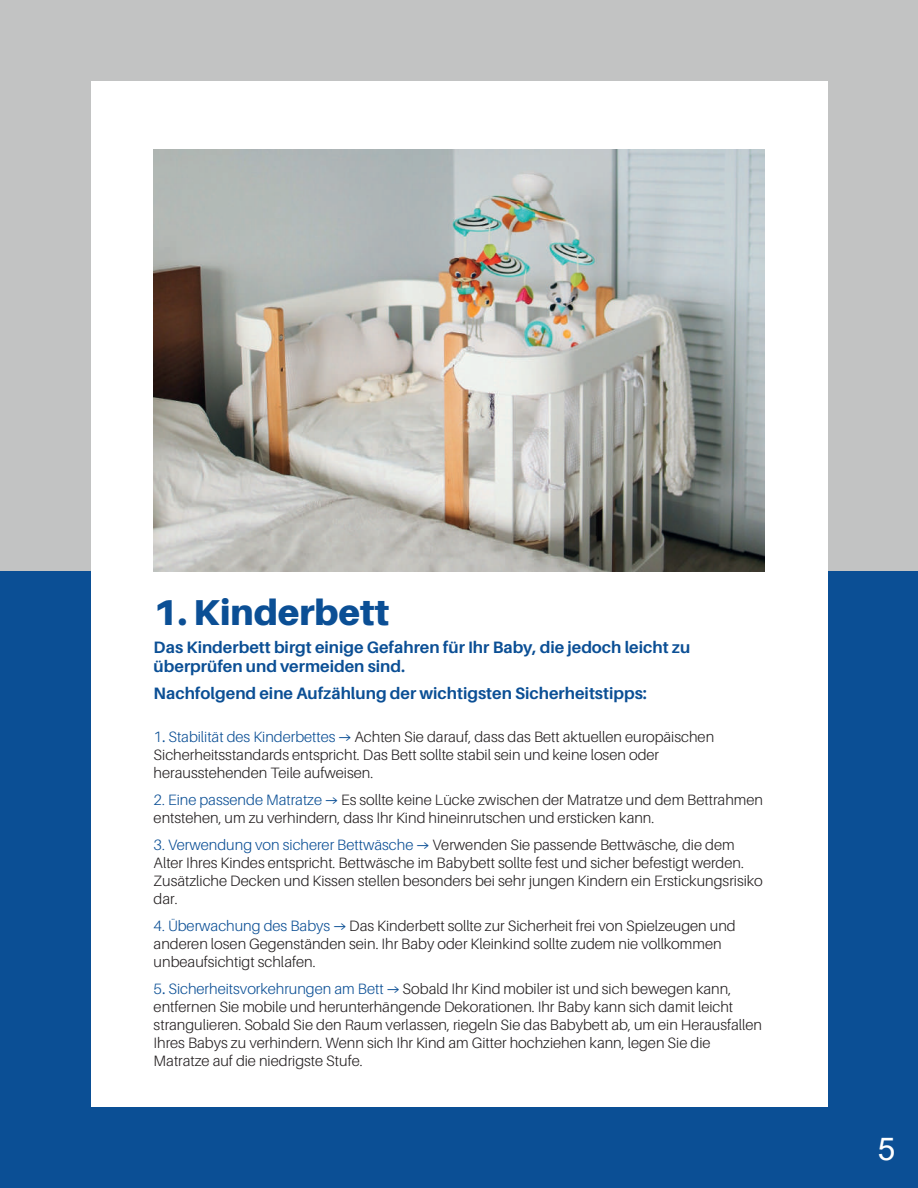
<style>
.page{position:relative;width:918px;height:1188px;background:#c2c3c3}
.page>*{position:absolute;margin:0;border:0;box-sizing:border-box;transform-origin:0 0}
.t1{font:900 36px "Aileron";color:#0b4f95}
.t2{font:31.5px "Arial";color:#fff}
.t3{font:700 16.5px/19.5px "Aileron";color:#0b4f95}
.t4{font:300 15px/18px "Aileron";color:#231f20}
.s1{color:#0b4f95}
.s2{font-family:"Myriad Pro";font-weight:400;color:#0b4f95}
.s3{font-family:"Kanit";font-size:16.5px;color:#0b4f95}
</style>
<div class="page">
<div style="left:0;top:572px;width:918px;height:616px;background:#0b4f95"></div>
<div style="left:91px;top:81px;width:737px;height:1026px;background:#fff"></div>
<img style="left:154px;top:149px;width:610px;height:422px">
<h1 class="t1" style="left:154px;top:591px;width:237px">1. Kinderbett</h1>
<p class="t3" style="left:154px;top:638px;width:538px">Das Kinderbett birgt einige Gefahren für Ihr Baby, die jedoch leicht zu überprüfen und vermeiden sind.</p>
<p class="t3" style="left:154px;top:684px;width:495px">Nachfolgend eine Aufzählung der wichtigsten Sicherheitstipps:</p>
<p class="t4" style="left:154px;top:728px;width:562px"><span class="s1">1</span><span class="s2">.</span> <span class="s1">Stabilität des Kinderbettes</span> <span class="s3">→</span> Achten Sie darauf, dass das Bett aktuellen europäischen<br>Sicherheitsstandards entspricht. Das Bett sollte stabil sein und keine losen oder herausstehenden Teile aufweisen.</p>
<p class="t4" style="left:154px;top:791px;width:611px"><span class="s1">2. Eine passende Matratze</span> <span class="s3">→</span> Es sollte keine Lücke zwischen der Matratze und dem Bettrahmen entstehen, um zu verhindern, dass Ihr Kind hineinrutschen und ersticken kann.</p>
<p class="t4" style="left:154px;top:836px;width:611px"><span class="s1">3. Verwendung von sicherer Bettwäsche</span> <span class="s3">→</span> Verwenden Sie passende Bettwäsche, die dem Alter Ihres Kindes entspricht. Bettwäsche im Babybett sollte fest und sicher befestigt werden.<br>Zusätzliche Decken und Kissen stellen besonders bei sehr jungen Kindern ein Erstickungsrisiko dar.</p>
<p class="t4" style="left:154px;top:917px;width:584px"><span class="s1">4. Überwachung des Babys</span> <span class="s3">→</span> Das Kinderbett sollte zur Sicherheit frei von Spielzeugen und anderen losen Gegenständen sein. Ihr Baby oder Kleinkind sollte zudem nie vollkommen unbeaufsichtigt schlafen.</p>
<p class="t4" style="left:154px;top:980px;width:610px"><span class="s1">5</span><span class="s2">.</span> <span class="s1">Sicherheitsvorkehrungen am Bett</span> <span class="s3">→</span> Sobald Ihr Kind mobiler ist und sich bewegen kann, entfernen Sie mobile und herunterhängende Dekorationen. Ihr Baby kann sich damit leicht strangulieren. Sobald Sie den Raum verlassen, riegeln Sie das Babybett ab, um ein Herausfallen Ihres Babys zu verhindern. Wenn sich Ihr Kind am Gitter hochziehen kann, legen Sie die Matratze auf die niedrigste Stufe.</p>
<h2 class="t2" style="left:878px;top:1127px;width:19px">5</h2>
</div>
